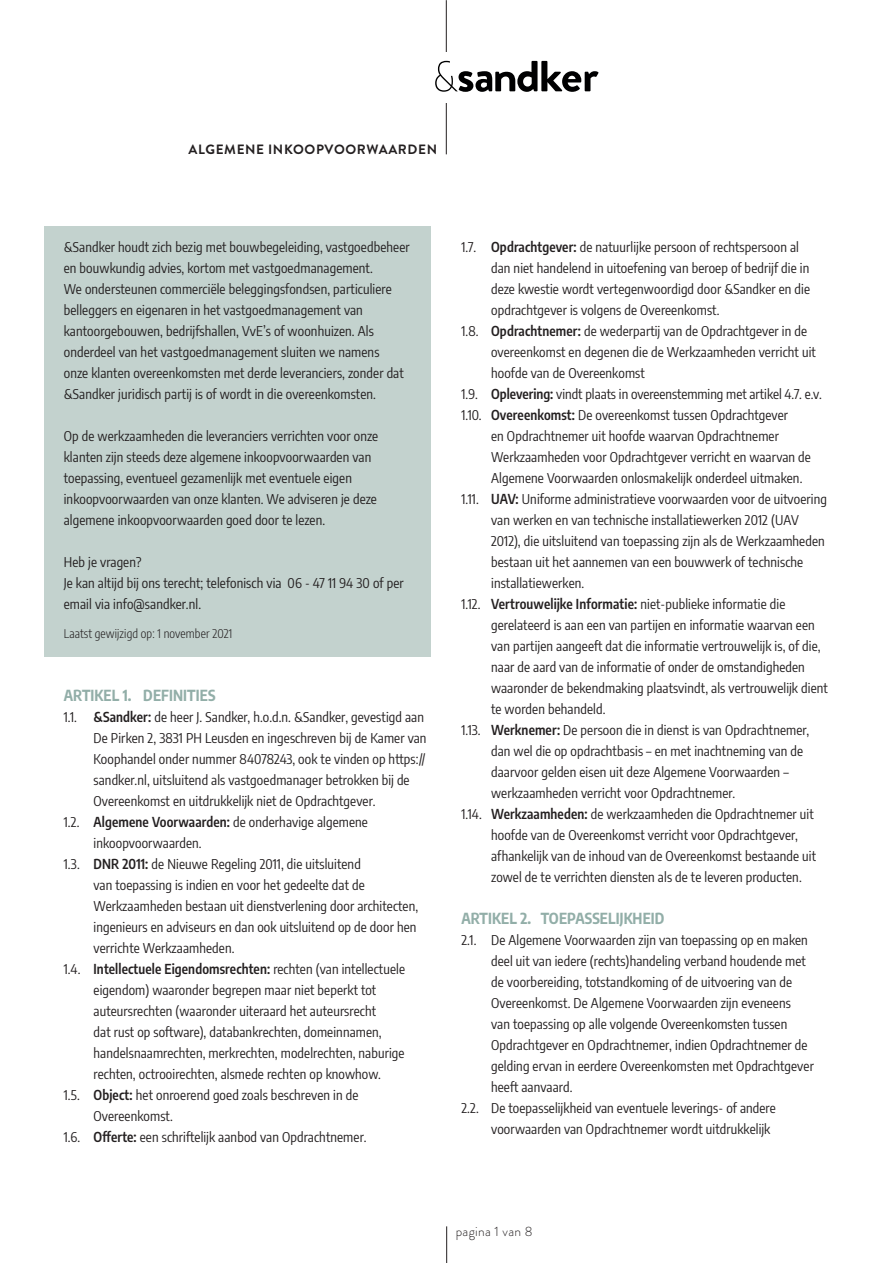
<style>
.page{position:relative;width:893px;height:1263px;background:#fff}
.page>*{position:absolute;margin:0;border:0;box-sizing:border-box;transform-origin:0 0}
.KOP{font:700 15px "Encode Sans Condensed";letter-spacing:.01em;color:#92aea8}
.t1{font:13.5px/21px "Encode Sans Condensed";letter-spacing:.01em;color:#231f20}
.t2{font:700 13.5px "Brandon Grotesque";letter-spacing:.045em;color:#231f20}
.t3{font:300 13.5px "Brandon Grotesque";letter-spacing:.025em;color:#231f20}
.t4{font:300 12px "Encode Sans Condensed";letter-spacing:.01em;color:#231f20}
.s1{font-weight:600}
</style>
<div class="page">
<hr style="left:446px;top:1226px;width:1px;height:37px;background:#231f20">
<div style="left:45px;top:226px;width:386px;height:431px;background:#c3d2ce"></div>
<hr style="left:446px;top:0;width:1px;height:154px;background:#231f20">
<div style="left:432px;top:52px;width:26px;height:50px;background:#fff"></div>
<svg style="left:435px;top:61px;width:164px;height:31px"></svg>
<p class="t2" style="left:189px;top:140px;width:250px">ALGEMENE INKOOPVOORWAARDEN</p>
<p class="t1" style="left:64px;top:236px;width:347px">&amp;Sandker houdt zich bezig met bouwbegeleiding, vastgoedbeheer en bouwkundig advies, kortom met vastgoedmanagement.<br>We ondersteunen commerciële beleggingsfondsen, particuliere belleggers en eigenaren in het vastgoedmanagement van kantoorgebouwen, bedrijfshallen, VvE’s of woonhuizen. Als onderdeel van het vastgoedmanagement sluiten we namens<br>onze klanten overeenkomsten met derde leveranciers, zonder dat &amp;Sandker juridisch partij is of wordt in die overeenkomsten.</p>
<p class="t1" style="left:64px;top:425px;width:316px">Op de werkzaamheden die leveranciers verrichten voor onze klanten zijn steeds deze algemene inkoopvoorwaarden van toepassing, eventueel gezamenlijk met eventuele eigen inkoopvoorwaarden van onze klanten. We adviseren je deze algemene inkoopvoorwaarden goed door te lezen.</p>
<p class="t1" style="left:64px;top:551px;width:79px">Heb je vragen?</p>
<p class="t1" style="left:64px;top:572px;width:341px">Je kan altijd bij ons terecht; telefonisch via 06 - 47 11 94 30 of per email via info@sandker.nl.</p>
<p class="t4" style="left:64px;top:625px;width:170px">Laatst gewijzigd op: 1 november 2021</p>
<p class="KOP" style="left:64px;top:684px;width:153px">ARTIKEL 1. DEFINITIES</p>
<p class="t1" style="left:94px;top:706px;width:334px;text-indent:-30px">1.1. <span class="s1">&amp;Sandker:</span> de heer J. Sandker, h.o.d.n. &amp;Sandker, gevestigd aan De Pirken 2, 3831 PH Leusden en ingeschreven bij de Kamer van Koophandel onder nummer 84078243, ook te vinden op https:// sandker.nl, uitsluitend als vastgoedmanager betrokken bij de Overeenkomst en uitdrukkelijk niet de Opdrachtgever.</p>
<p class="t1" style="left:94px;top:811px;width:276px;text-indent:-30px">1.2. <span class="s1">Algemene Voorwaarden:</span> de onderhavige algemene inkoopvoorwaarden.</p>
<p class="t1" style="left:94px;top:853px;width:326px;text-indent:-30px">1.3. <span class="s1">DNR 2011:</span> de Nieuwe Regeling 2011, die uitsluitend<br>van toepassing is indien en voor het gedeelte dat de Werkzaamheden bestaan uit dienstverlening door architecten, ingenieurs en adviseurs en dan ook uitsluitend op de door hen verrichte Werkzaamheden.</p>
<p class="t1" style="left:94px;top:958px;width:313px;text-indent:-30px">1.4. <span class="s1">Intellectuele Eigendomsrechten:</span> rechten (van intellectuele eigendom) waaronder begrepen maar niet beperkt tot auteursrechten (waaronder uiteraard het auteursrecht<br>dat rust op software), databankrechten, domeinnamen, handelsnaamrechten, merkrechten, modelrechten, naburige rechten, octrooirechten, alsmede rechten op knowhow.</p>
<p class="t1" style="left:94px;top:1084px;width:266px;text-indent:-30px">1.5. <span class="s1">Object:</span> het onroerend goed zoals beschreven in de<br>Overeenkomst.</p>
<p class="t1" style="left:64px;top:1126px;width:304px">1.6. <span class="s1">Offerte:</span> een schriftelijk aanbod van Opdrachtnemer.</p>
<p class="t1" style="left:491px;top:236px;width:320px;text-indent:-30px">1.7. <span class="s1">Opdrachtgever:</span> de natuurlijke persoon of rechtspersoon al dan niet handelend in uitoefening van beroep of bedrijf die in deze kwestie wordt vertegenwoordigd door &amp;Sandker en die opdrachtgever is volgens de Overeenkomst.</p>
<p class="t1" style="left:491px;top:320px;width:326px;text-indent:-30px">1.8. <span class="s1">Opdrachtnemer:</span> de wederpartij van de Opdrachtgever in de overeenkomst en degenen die de Werkzaamheden verricht uit hoofde van de Overeenkomst</p>
<p class="t1" style="left:461px;top:383px;width:362px">1.9. <span class="s1">Oplevering:</span> vindt plaats in overeenstemming met artikel 4.7. e.v.</p>
<p class="t1" style="left:491px;top:404px;width:321px;text-indent:-30px">1.10. <span class="s1">Overeenkomst:</span> De overeenkomst tussen Opdrachtgever<br>en Opdrachtnemer uit hoofde waarvan Opdrachtnemer Werkzaamheden voor Opdrachtgever verricht en waarvan de Algemene Voorwaarden onlosmakelijk onderdeel uitmaken.</p>
<p class="t1" style="left:491px;top:488px;width:337px;text-indent:-30px">1.11. <span class="s1">UAV:</span> Uniforme administratieve voorwaarden voor de uitvoering van werken en van technische installatiewerken 2012 (UAV 2012), die uitsluitend van toepassing zijn als de Werkzaamheden bestaan uit het aannemen van een bouwwerk of technische installatiewerken.</p>
<p class="t1" style="left:491px;top:593px;width:338px;text-indent:-30px">1.12. <span class="s1">Vertrouwelijke Informatie:</span> niet-publieke informatie die gerelateerd is aan een van partijen en informatie waarvan een van partijen aangeeft dat die informatie vertrouwelijk is, of die, naar de aard van de informatie of onder de omstandigheden waaronder de bekendmaking plaatsvindt, als vertrouwelijk dient te worden behandeld.</p>
<p class="t1" style="left:491px;top:719px;width:320px;text-indent:-30px">1.13. <span class="s1">Werknemer:</span> De persoon die in dienst is van Opdrachtnemer, dan wel die op opdrachtbasis – en met inachtneming van de daarvoor gelden eisen uit deze Algemene Voorwaarden – werkzaamheden verricht voor Opdrachtnemer.</p>
<p class="t1" style="left:491px;top:803px;width:327px;text-indent:-30px">1.14. <span class="s1">Werkzaamheden:</span> de werkzaamheden die Opdrachtnemer uit hoofde van de Overeenkomst verricht voor Opdrachtgever, afhankelijk van de inhoud van de Overeenkomst bestaande uit zowel de te verrichten diensten als de te leveren producten.</p>
<p class="KOP" style="left:461px;top:907px;width:205px">ARTIKEL 2. TOEPASSELIJKHEID</p>
<p class="t1" style="left:491px;top:929px;width:324px;text-indent:-30px">2.1. De Algemene Voorwaarden zijn van toepassing op en maken deel uit van iedere (rechts)handeling verband houdende met de voorbereiding, totstandkoming of de uitvoering van de Overeenkomst. De Algemene Voorwaarden zijn eveneens<br>van toepassing op alle volgende Overeenkomsten tussen Opdrachtgever en Opdrachtnemer, indien Opdrachtnemer de gelding ervan in eerdere Overeenkomsten met Opdrachtgever heeft aanvaard.</p>
<p class="t1" style="left:491px;top:1097px;width:286px;text-indent:-30px">2.2. De toepasselijkheid van eventuele leverings- of andere voorwaarden van Opdrachtnemer wordt uitdrukkelijk</p>
<p class="t3" style="left:456px;top:1222px;width:78px">pagina 1 van 8</p>
</div>
